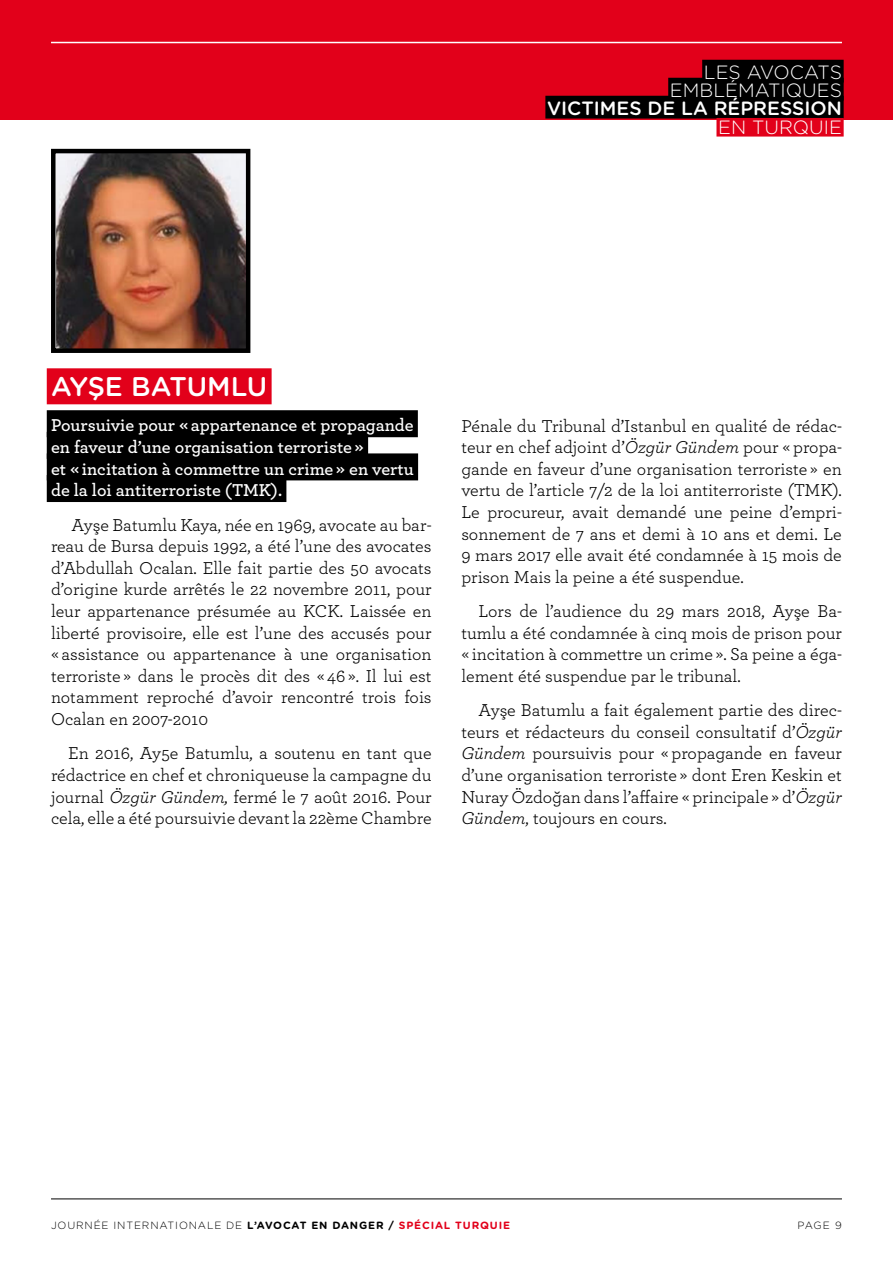
<style>
.page{position:relative;width:893px;height:1263px;background:#fff}
.page>*{position:absolute;margin:0;border:0;box-sizing:border-box;transform-origin:0 0}
.t1{font:500 27px "Gotham Rounded";color:#fff}
.t2{font:300 19.2px/18px "Gotham Rounded";color:#fff;text-align:right}
.t3{font:500 19.2px "Gotham Rounded";color:#fff}
.t4{font:18px/21.6px "Archer";color:#000;text-align:justify}
.t5{font:600 18px/21.6px "Archer";color:#fff}
.t6{font:300 10.5px "Gotham Rounded";letter-spacing:.08em;color:#000}
.s1{font-style:italic}
.s2{font-weight:700}
.s3{font-weight:700;color:#e2001a}
</style>
<div class="page">
<div style="left:0;top:0;width:893px;height:119px;background:#e2001a"></div>
<hr style="left:51px;top:1199px;width:791px;height:1px;background:#000">
<div style="left:702px;top:60px;width:142px;height:23px;background:#000"></div>
<div style="left:668px;top:78px;width:176px;height:23px;background:#000"></div>
<div style="left:545px;top:96px;width:299px;height:23px;background:#000"></div>
<div style="left:716px;top:118px;width:128px;height:19px;background:#e2001a"></div>
<div style="left:47px;top:410px;width:371px;height:27px;background:#000"></div>
<div style="left:47px;top:432px;width:321px;height:27px;background:#000"></div>
<div style="left:47px;top:453px;width:371px;height:27px;background:#000"></div>
<div style="left:47px;top:475px;width:239px;height:27px;background:#000"></div>
<div style="left:47px;top:368px;width:225px;height:36px;background:#e2001a"></div>
<img style="left:56px;top:154px;width:189px;height:194px">
<div style="left:51px;top:149px;width:199px;height:204px;border:4px solid #000"></div>
<hr style="left:51px;top:42px;width:791px;height:1px;background:#fff">
<p class="t2" style="left:670px;top:62px;width:174px">LES AVOCATS<br>EMBLÉMATIQUES</p>
<p class="t3" style="left:547px;top:95px;width:296px">VICTIMES DE LA RÉPRESSION</p>
<p class="t2" style="left:718px;top:117px;width:125px">EN TURQUIE</p>
<h1 class="t1" style="left:51px;top:367px;width:218px">AYŞE BATUMLU</h1>
<p class="t5" style="left:51px;top:414px;width:364px">Poursuivie pour « appartenance et propagande en faveur d’une organisation terroriste »<br>et « incitation à commettre un crime » en vertu de la loi antiterroriste (TMK).</p>
<p class="t4" style="left:51px;top:513px;width:382px;text-indent:20px">Ayşe Batumlu Kaya, née en 1969, avocate au bar&shy;reau de Bursa depuis 1992, a été l’une des avocates d’Abdullah Ocalan. Elle fait partie des 50 avocats d’origine kurde arrêtés le 22 novembre 2011, pour leur appartenance présumée au KCK. Laissée en liberté provisoire, elle est l’une des accusés pour « assistance ou appartenance à une organisation terroriste » dans le procès dit des « 46 ». Il lui est notamment reproché d’avoir rencontré trois fois Ocalan en 2007-2010</p>
<p class="t4" style="left:51px;top:742px;width:382px;text-indent:17px">En 2016, Ay5e Batumlu, a soutenu en tant que rédactrice en chef et chroniqueuse la campagne du journal <span class="s1">Özgür Gündem,</span> fermé le 7 août 2016. Pour cela, elle a été poursuivie devant la 22ème Chambre</p>
<p class="t4" style="left:461px;top:414px;width:382px">Pénale du Tribunal d’Istanbul en qualité de rédac&shy;teur en chef adjoint d’<span class="s1">Özgür Gündem</span> pour « propa&shy;gande en faveur d’une organisation terroriste » en vertu de l’article 7/2 de la loi antiterroriste (TMK).<br>Le procureur, avait demandé une peine d’empri&shy;sonnement de 7 ans et demi à 10 ans et demi. Le 9 mars 2017 elle avait été condamnée à 15 mois de prison Mais la peine a été suspendue.</p>
<p class="t4" style="left:461px;top:599px;width:382px;text-indent:17px">Lors de l’audience du 29 mars 2018, Ayşe Ba&shy;tumlu a été condamnée à cinq mois de prison pour « incitation à commettre un crime ». Sa peine a éga&shy;lement été suspendue par le tribunal.</p>
<p class="t4" style="left:461px;top:699px;width:382px;text-indent:17px">Ayşe Batumlu a fait également partie des direc&shy;teurs et rédacteurs du conseil consultatif d’<span class="s1">Özgür Gündem</span> poursuivis pour « propagande en faveur d’une organisation terroriste » dont Eren Keskin et Nuray Özdoğan dans l’affaire « principale » d’<span class="s1">Özgür Gündem</span>, toujours en cours.</p>
<p class="t6" style="left:51px;top:1218px;width:461px">JOURNÉE INTERNATIONALE DE <span class="s2">L’AVOCAT EN DANGER /</span> <span class="s3">SPÉCIAL TURQUIE</span></p>
<p class="t6" style="left:797px;top:1218px;width:46px">PAGE 9</p>
</div>
